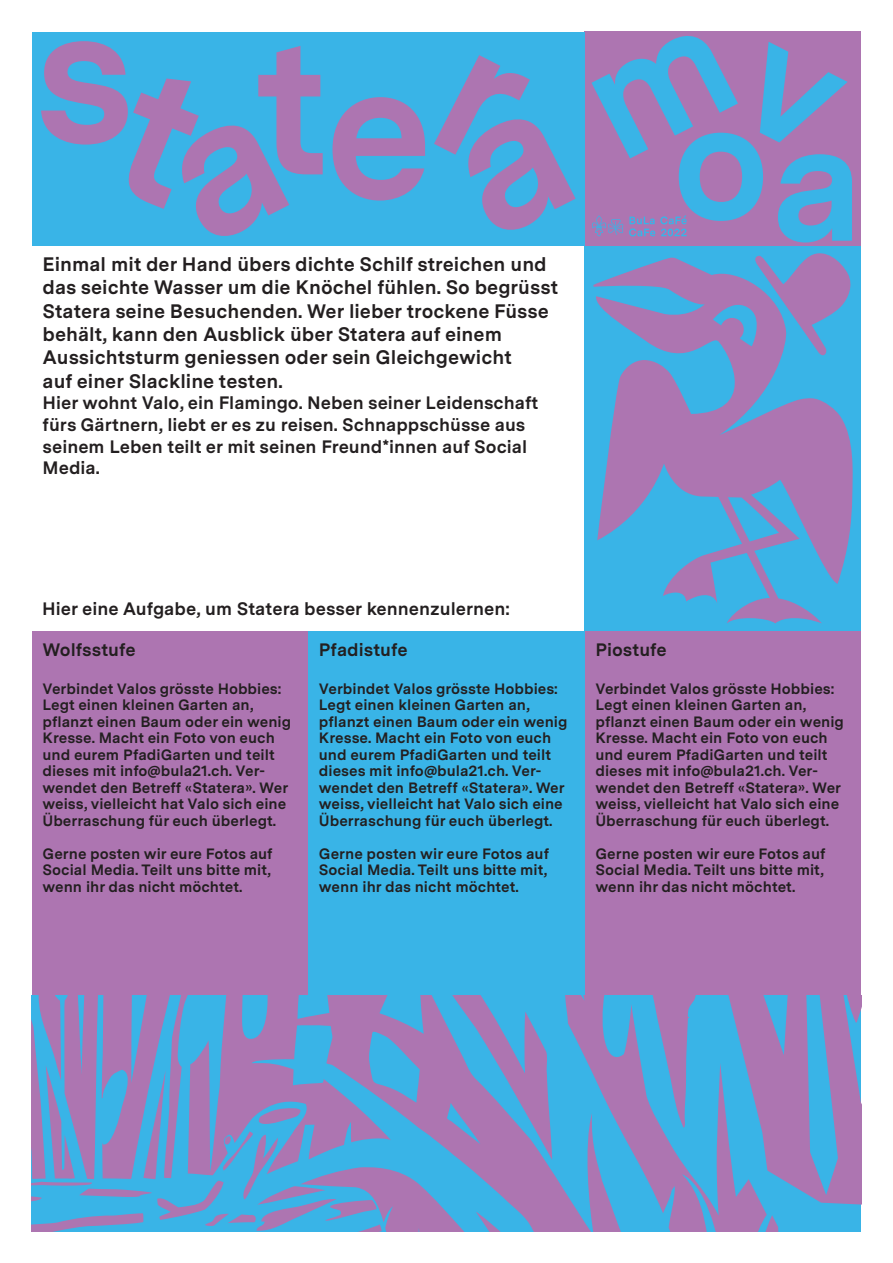
<style>
.page{position:relative;width:893px;height:1263px;background:#fff}
.page>*{position:absolute;margin:0;border:0;box-sizing:border-box;transform-origin:0 0}
.t1{font:700 193.35px "Messina Sans";color:#ad75b1}
.t2{font:700 165px "Messina Sans";color:#39b4e7}
.bold_text{font:700 19.5px/23.4px "Messina Sans";color:#231f20}
.bold_text-2{font:700 18px/21.6px "Messina Sans";color:#231f20}
.bold_text_klein{font:700 15px/16.5px "Messina Sans";color:#231f20}
.s1{font-family:"Plain";font-weight:400}
</style>
<div class="page">
<svg style="left:508px;top:995px;width:353px;height:236px;background:#7493cb"></svg>
<svg style="left:555px;top:995px;width:212px;height:236px;background:#6999d0"></svg>
<svg style="left:619px;top:995px;width:242px;height:210px;background:#7592ca"></svg>
<svg style="left:32px;top:995px;width:476px;height:236px;background:#7d8ec7"></svg>
<div style="left:585px;top:245px;width:276px;height:386px;background:#39b4e7"></div>
<svg style="left:593px;top:257px;width:260px;height:366px"></svg>
<svg style="left:753px;top:253px;width:100px;height:106px"></svg>
<div style="left:585px;top:31px;width:276px;height:215px;background:#ad75b1"></div>
<div style="left:32px;top:32px;width:553px;height:214px;background:#39b4e7"></div>
<svg style="left:592px;top:215px;width:31px;height:21px"></svg>
<svg style="left:629px;top:215px;width:58px;height:21px"></svg>
<div style="left:32px;top:631px;width:276px;height:364px;background:#ad75b1"></div>
<div style="left:585px;top:631px;width:276px;height:364px;background:#ad75b1"></div>
<div style="left:308px;top:631px;width:277px;height:364px;background:#39b4e7"></div>
<p class="t1" style="left:33px;top:-70px;width:104px">s</p>
<p class="t1" style="left:255px;top:-38px;width:76px">t</p>
<p class="t1" style="left:324px;top:-14px;width:111px">e</p>
<p class="bold_text" style="left:43px;top:251px;width:517px">Einmal mit der Hand übers dichte Schilf streichen und das seichte Wasser um die Knöchel fühlen. So begrüsst Statera seine Besuchenden. Wer lieber trockene Füsse behält, kann den Ausblick über Statera auf einem Aussichtsturm geniessen oder sein Gleichgewicht<br>auf einer Slackline testen.</p>
<p class="bold_text-2" style="left:43px;top:391px;width:497px">Hier wohnt Valo, ein Flamingo. Neben seiner Leidenschaft fürs Gärtnern, liebt er es zu reisen. Schnappschüsse aus seinem Leben teilt er mit seinen Freund*innen auf Social Media.</p>
<p class="t2" style="left:671px;top:38px;width:101px">o</p>
<p class="t2" style="left:770px;top:59px;width:95px">a</p>
<p class="bold_text-2" style="left:42px;top:597px;width:469px">Hier eine Aufgabe, um Statera besser kennenzulernen:</p>
<p class="bold_text-2" style="left:43px;top:638px;width:95px">Wolfsstufe</p>
<p class="bold_text_klein" style="left:43px;top:679px;width:250px">Verbindet Valos grösste Hobbies:<br>Legt einen kleinen Garten an, pflanzt einen Baum oder ein wenig<br>Kresse. Macht ein Foto von euch und eurem PfadiGarten und teilt dieses mit info@bula21.ch. Ver&shy;wendet den Betreff <span class="s1">«</span>Statera<span class="s1">»</span>. Wer weiss, vielleicht hat Valo sich eine<br>Überraschung für euch überlegt.</p>
<p class="bold_text_klein" style="left:43px;top:844px;width:232px">Gerne posten wir eure Fotos auf</p>
<p class="bold_text_klein" style="left:43px;top:861px;width:230px">Social Media. Teilt uns bitte mit, wenn ihr das nicht möchtet.</p>
<p class="bold_text-2" style="left:319px;top:638px;width:90px">Pfadistufe</p>
<p class="bold_text_klein" style="left:319px;top:679px;width:250px">Verbindet Valos grösste Hobbies:<br>Legt einen kleinen Garten an, pflanzt einen Baum oder ein wenig<br>Kresse. Macht ein Foto von euch und eurem PfadiGarten und teilt dieses mit info@bula21.ch. Ver&shy;wendet den Betreff <span class="s1">«</span>Statera<span class="s1">»</span>. Wer weiss, vielleicht hat Valo sich eine<br>Überraschung für euch überlegt.</p>
<p class="bold_text_klein" style="left:319px;top:844px;width:232px">Gerne posten wir eure Fotos auf</p>
<p class="bold_text_klein" style="left:319px;top:861px;width:230px">Social Media. Teilt uns bitte mit, wenn ihr das nicht möchtet.</p>
<p class="bold_text-2" style="left:595px;top:638px;width:73px">Piostufe</p>
<p class="bold_text_klein" style="left:595px;top:679px;width:250px">Verbindet Valos grösste Hobbies:<br>Legt einen kleinen Garten an, pflanzt einen Baum oder ein wenig<br>Kresse. Macht ein Foto von euch und eurem PfadiGarten und teilt dieses mit info@bula21.ch. Ver&shy;wendet den Betreff <span class="s1">«</span>Statera<span class="s1">»</span>. Wer weiss, vielleicht hat Valo sich eine<br>Überraschung für euch überlegt.</p>
<p class="bold_text_klein" style="left:595px;top:844px;width:232px">Gerne posten wir eure Fotos auf<br>Social Media. Teilt uns bitte mit, wenn ihr das nicht möchtet.</p>
</div>
